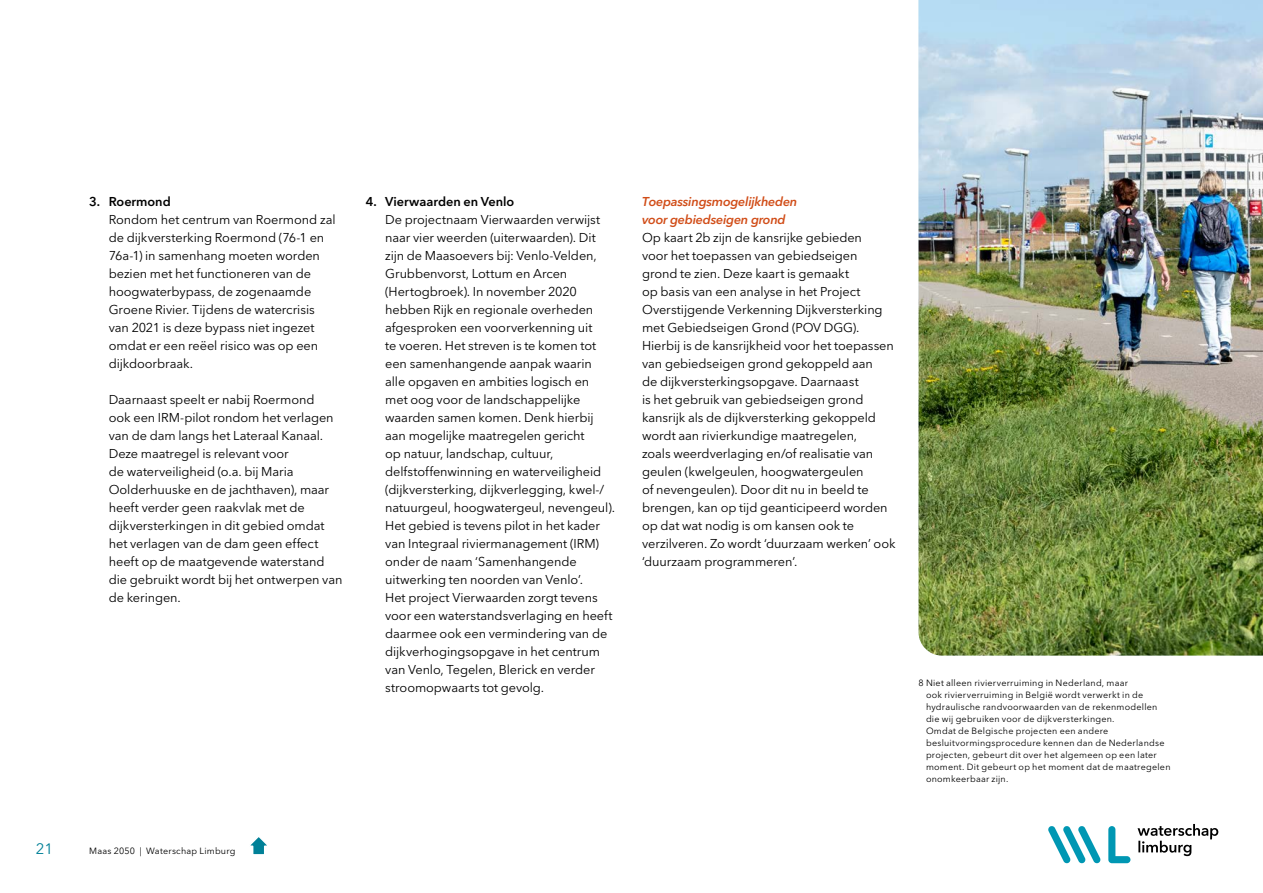
<style>
.page{position:relative;width:1263px;height:893px;background:#fff}
.page>*{position:absolute;margin:0;border:0;box-sizing:border-box;transform-origin:0 0}
.t1{font:15px "Avenir Next LT Pro";color:#008097}
.P_Body{font:12.75px/18px "Avenir Next LT Pro";letter-spacing:-.01em;color:#000}
.Subkop_2{font:12.75px/18px "Avenir Next LT Pro";letter-spacing:-.01em;color:#000}
.P_Body-2{font:600 12.75px "Avenir Next LT Pro";letter-spacing:-.005em;color:#000}
.Kleine_tekst{font:9px/12px "Avenir Next LT Pro";letter-spacing:.025em;color:#000}
.t2{font:9px "Avenir Next LT Pro Regular 4";letter-spacing:.025em;color:#000}
.s1{font-weight:600;font-style:italic;color:#d14d18}
</style>
<div class="page">
<svg style="left:1137px;top:824px;width:81px;height:32px"></svg>
<svg style="left:1048px;top:826px;width:53px;height:38px"></svg>
<svg style="left:1108px;top:826px;width:22px;height:37px"></svg>
<img style="left:918px;top:0;width:345px;height:656px">
<svg style="left:250px;top:837px;width:17px;height:18px"></svg>
<p class="P_Body-2" style="left:89px;top:190px;width:83px">3. Roermond</p>
<p class="P_Body" style="left:109px;top:210px;width:228px">Rondom het centrum van Roermond zal de dijkversterking Roermond (76-1 en 76a-1) in samenhang moeten worden bezien met het functioneren van de hoogwaterbypass, de zogenaamde Groene Rivier. Tijdens de watercrisis van 2021 is deze bypass niet ingezet omdat er een reëel risico was op een dijkdoorbraak.</p>
<p class="P_Body" style="left:109px;top:390px;width:235px">Daarnaast speelt er nabij Roermond<br>ook een IRM-pilot rondom het verlagen van de dam langs het Lateraal Kanaal.<br>Deze maatregel is relevant voor<br>de waterveiligheid (o.a. bij Maria Oolderhuuske en de jachthaven), maar heeft verder geen raakvlak met de dijkversterkingen in dit gebied omdat het verlagen van de dam geen effect heeft op de maatgevende waterstand die gebruikt wordt bij het ontwerpen van de keringen.</p>
<p class="P_Body-2" style="left:366px;top:190px;width:150px">4. Vierwaarden en Venlo</p>
<p class="P_Body" style="left:385px;top:210px;width:231px">De projectnaam Vierwaarden verwijst naar vier weerden (uiterwaarden). Dit zijn de Maasoevers bij: Venlo-Velden, Grubbenvorst, Lottum en Arcen (Hertogbroek). In november 2020 hebben Rijk en regionale overheden afgesproken een voorverkenning uit<br>te voeren. Het streven is te komen tot een samenhangende aanpak waarin alle opgaven en ambities logisch en<br>met oog voor de landschappelijke waarden samen komen. Denk hierbij aan mogelijke maatregelen gericht<br>op natuur, landschap, cultuur, delfstoffenwinning en waterveiligheid (dijkversterking, dijkverlegging, kwel-/ natuurgeul, hoogwatergeul, nevengeul).<br>Het gebied is tevens pilot in het kader van Integraal riviermanagement (IRM) onder de naam ‘Samenhangende uitwerking ten noorden van Venlo’.<br>Het project Vierwaarden zorgt tevens voor een waterstandsverlaging en heeft daarmee ook een vermindering van de dijkverhogingsopgave in het centrum van Venlo, Tegelen, Blerick en verder stroomopwaarts tot gevolg.</p>
<p class="t1" style="left:36px;top:836px;width:19px">21</p>
<p class="t2" style="left:89px;top:843px;width:148px">Maas 2050 | Waterschap Limburg</p>
<p class="Subkop_2" style="left:642px;top:192px;width:255px"><span class="s1">Toepassingsmogelijkheden<br>voor gebiedseigen grond<br></span>Op kaart 2b zijn de kansrijke gebieden<br>voor het toepassen van gebiedseigen grond te zien. Deze kaart is gemaakt<br>op basis van een analyse in het Project Overstijgende Verkenning Dijkversterking met Gebiedseigen Grond (POV DGG).<br>Hierbij is de kansrijkheid voor het toepassen van gebiedseigen grond gekoppeld aan<br>de dijkversterkingsopgave. Daarnaast<br>is het gebruik van gebiedseigen grond kansrijk als de dijkversterking gekoppeld wordt aan rivierkundige maatregelen,<br>zoals weerdverlaging en/of realisatie van geulen (kwelgeulen, hoogwatergeulen<br>of nevengeulen). Door dit nu in beeld te brengen, kan op tijd geanticipeerd worden op dat wat nodig is om kansen ook te verzilveren. Zo wordt ‘duurzaam werken’ ook ‘duurzaam programmeren’.</p>
<p class="Kleine_tekst" style="left:926px;top:676px;width:246px;text-indent:-7px">8 Niet alleen rivierverruiming in Nederland, maar<br>ook rivierverruiming in België wordt verwerkt in de hydraulische randvoorwaarden van de rekenmodellen die wij gebruiken voor de dijkversterkingen.<br>Omdat de Belgische projecten een andere besluitvormingsprocedure kennen dan de Nederlandse projecten, gebeurt dit over het algemeen op een later moment. Dit gebeurt op het moment dat de maatregelen onomkeerbaar zijn.</p>
</div>
